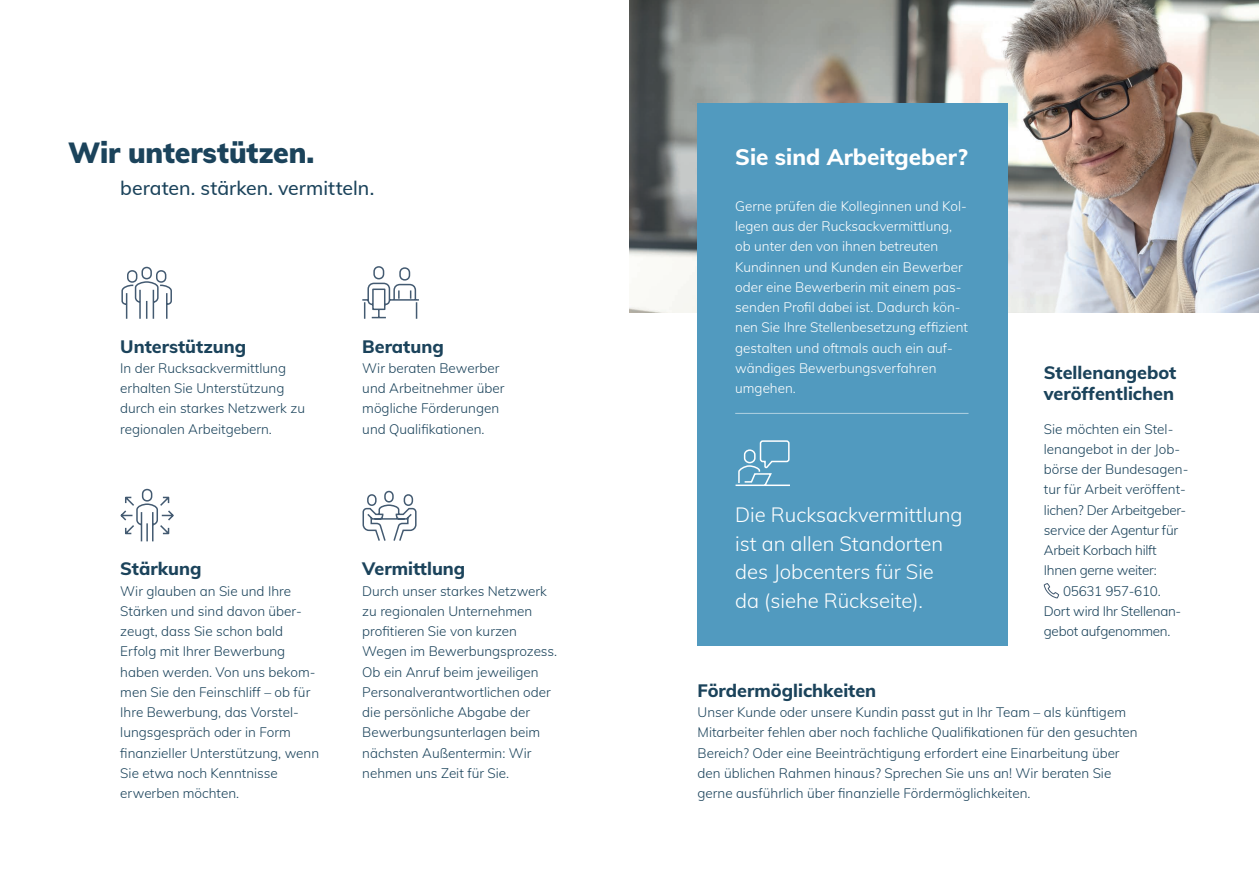
<style>
.page{position:relative;width:1259px;height:893px;background:#fff}
.page>*{position:absolute;margin:0;border:0;box-sizing:border-box;transform-origin:0 0}
.t1{font:900 28.5px "Muli";letter-spacing:-.005em;color:#1b435b}
.t2{font:800 22.5px "Muli";color:#fff}
.t3{font:300 20.25px/28.5px "Muli";color:#fff}
.t4{font:500 19.5px "Muli";color:#1b435b}
.t5{font:800 18px/21.6px "Muli";color:#1b435b}
.t6{font:300 13.5px/20.2px "Muli";color:#1b435b}
.t7{font:300 13.5px/20.2px "Muli";color:#fff}
.t8{font:300 13.5px "Muli";letter-spacing:-.02em;color:#1b435b}
</style>
<div class="page">
<img style="left:629px;top:0;width:630px;height:312px">
<div style="left:697px;top:103px;width:311px;height:542px;background:#519abf"></div>
<hr style="left:735px;top:413px;width:233px;height:1px;background:#fff">
<svg style="left:1043px;top:583px;width:16px;height:16px"></svg>
<svg style="left:121px;top:266px;width:51px;height:53px"></svg>
<svg style="left:362px;top:266px;width:57px;height:53px"></svg>
<svg style="left:362px;top:490px;width:55px;height:51px"></svg>
<svg style="left:120px;top:488px;width:54px;height:54px"></svg>
<svg style="left:735px;top:440px;width:55px;height:46px"></svg>
<h1 class="t1" style="left:68px;top:132px;width:248px">Wir unterstützen.</h1>
<h3 class="t4" style="left:120px;top:174px;width:255px">beraten. stärken. vermitteln.</h3>
<h3 class="t5" style="left:120px;top:335px;width:127px">Unterstützung</h3>
<p class="t6" style="left:120px;top:357px;width:186px">In der Rucksackvermittlung erhalten Sie Unterstützung durch ein starkes Netzwerk zu regionalen Arbeitgebern.</p>
<h3 class="t5" style="left:362px;top:335px;width:83px">Beratung</h3>
<p class="t6" style="left:362px;top:357px;width:144px">Wir beraten Bewerber und Arbeitnehmer über mögliche Förderungen und Qualifikationen.</p>
<h3 class="t5" style="left:120px;top:557px;width:83px">Stärkung</h3>
<p class="t6" style="left:120px;top:580px;width:200px">Wir glauben an Sie und Ihre<br>Stärken und sind davon über&shy;zeugt, dass Sie schon bald<br>Erfolg mit Ihrer Bewerbung haben werden. Von uns bekom&shy;men Sie den Feinschliff – ob für<br>Ihre Bewerbung, das Vorstel&shy;lungsgespräch oder in Form finanzieller Unterstützung, wenn<br>Sie etwa noch Kenntnisse erwerben möchten.</p>
<h3 class="t5" style="left:362px;top:557px;width:105px">Vermittlung</h3>
<p class="t6" style="left:362px;top:580px;width:196px">Durch unser starkes Netzwerk zu regionalen Unternehmen profitieren Sie von kurzen<br>Wegen im Bewerbungsprozess.<br>Ob ein Anruf beim jeweiligen<br>Personalverantwortlichen oder die persönliche Abgabe der<br>Bewerbungsunterlagen beim nächsten Außentermin: Wir nehmen uns Zeit für Sie.</p>
<h2 class="t2" style="left:735px;top:141px;width:234px">Sie sind Arbeitgeber?</h2>
<p class="t7" style="left:735px;top:195px;width:234px">Gerne prüfen die Kolleginnen und Kol&shy;legen aus der Rucksackvermittlung, ob unter den von ihnen betreuten Kundinnen und Kunden ein Bewerber oder eine Bewerberin mit einem pas&shy;senden Profil dabei ist. Dadurch kön&shy;nen Sie Ihre Stellenbesetzung effizient gestalten und oftmals auch ein auf&shy;wändiges Bewerbungsverfahren umgehen.</p>
<h3 class="t3" style="left:735px;top:500px;width:229px">Die Rucksackvermittlung ist an allen Standorten des Jobcenters für Sie da (siehe Rückseite).</h3>
<h3 class="t5" style="left:1044px;top:361px;width:134px">Stellenangebot veröffentlichen</h3>
<p class="t6" style="left:1044px;top:418px;width:131px">Sie möchten ein Stel-</p>
<p class="t6" style="left:1044px;top:438px;width:138px">lenangebot in der Job-</p>
<p class="t6" style="left:1044px;top:459px;width:146px">börse der Bundesagen-</p>
<p class="t6" style="left:1044px;top:479px;width:143px">tur für Arbeit veröffent-</p>
<p class="t8" style="left:1044px;top:500px;width:144px">lichen? Der Arbeitgeber-</p>
<p class="t8" style="left:1044px;top:520px;width:136px">service der Agentur für</p>
<p class="t8" style="left:1044px;top:540px;width:114px">Arbeit Korbach hilft</p>
<p class="t8" style="left:1044px;top:561px;width:114px">Ihnen gerne weiter:</p>
<p class="t8" style="left:1063px;top:581px;width:99px">05631 957-610.</p>
<p class="t8" style="left:1044px;top:601px;width:139px">Dort wird Ihr Stellenan-</p>
<p class="t8" style="left:1044px;top:621px;width:128px">gebot aufgenommen.</p>
<h3 class="t5" style="left:697px;top:679px;width:180px">Fördermöglichkeiten</h3>
<p class="t6" style="left:697px;top:702px;width:442px">Unser Kunde oder unsere Kundin passt gut in Ihr Team – als künftigem Mitarbeiter fehlen aber noch fachliche Qualifikationen für den gesuchten Bereich? Oder eine Beeinträchtigung erfordert eine Einarbeitung über den üblichen Rahmen hinaus? Sprechen Sie uns an! Wir beraten Sie gerne ausführlich über finanzielle Fördermöglichkeiten.</p>
</div>
